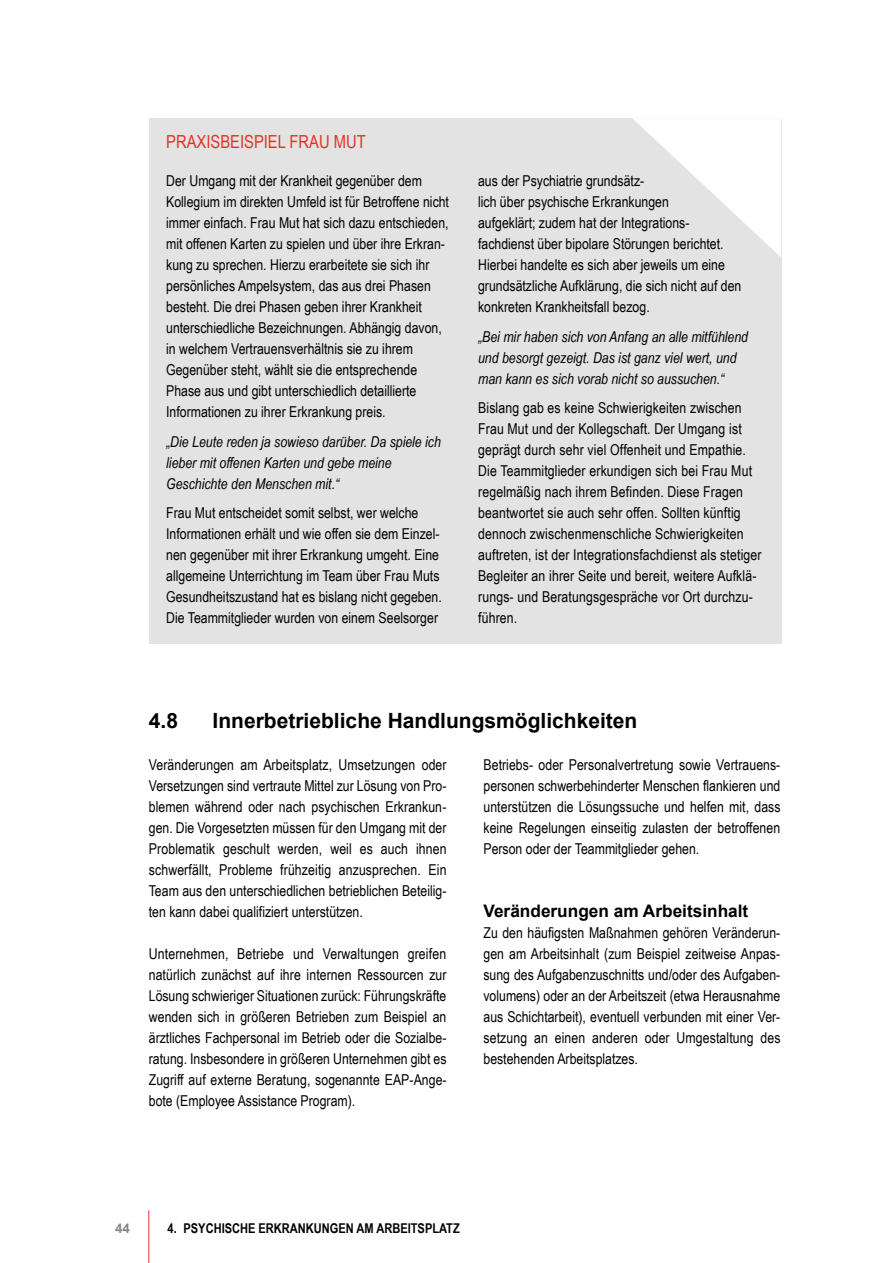
<style>
.page{position:relative;width:893px;height:1263px;background:#fff}
.page>*{position:absolute;margin:0;border:0;box-sizing:border-box;transform-origin:0 0}
.t1{font:700 21px "Arial";color:#000}
.t2{font:18px "Arial Narrow";color:#e63027}
.t3{font:700 17.25px "Arial";color:#000}
.t4{font:15px/21px "Arial Narrow";color:#000;text-align:justify}
.t5{font:italic 15px/21px "Arial Narrow";color:#000}
.t6{font:700 13.5px "Arial Narrow";color:#000}
.t7{font:700 13.5px "Arial";color:#878787}
</style>
<div class="page">
<hr style="left:148px;top:1210px;width:1px;height:53px;background:#e63027">
<div style="left:149px;top:118px;width:632px;height:526px;background:#e3e3e3"></div>
<svg style="left:633px;top:118px;width:148px;height:139px"></svg>
<h4 class="t2" style="left:166px;top:129px;width:201px">PRAXISBEISPIEL FRAU MUT</h4>
<p class="t4" style="left:166px;top:170px;width:284px;text-align:left">Der Umgang mit der Krankheit gegenüber dem Kollegium im direkten Umfeld ist für Betroffene nicht immer einfach. Frau Mut hat sich dazu entschieden, mit offenen Karten zu spielen und über ihre Erkran&shy;kung zu sprechen. Hierzu erarbeitete sie sich ihr persönliches Ampelsystem, das aus drei Phasen besteht. Die drei Phasen geben ihrer Krankheit unterschiedliche Bezeichnungen. Abhängig davon, in welchem Vertrauensverhältnis sie zu ihrem Gegenüber steht, wählt sie die entsprechende Phase aus und gibt unterschiedlich detaillierte Informationen zu ihrer Erkrankung preis.</p>
<p class="t5" style="left:166px;top:431px;width:276px">„Die Leute reden ja sowieso darüber. Da spiele ich lieber mit offenen Karten und gebe meine<br>Geschichte den Menschen mit.“</p>
<p class="t4" style="left:166px;top:502px;width:277px;text-align:left">Frau Mut entscheidet somit selbst, wer welche Informationen erhält und wie offen sie dem Einzel&shy;nen gegenüber mit ihrer Erkrankung umgeht. Eine allgemeine Unterrichtung im Team über Frau Muts Gesundheitszustand hat es bislang nicht gegeben.<br>Die Teammitglieder wurden von einem Seelsorger</p>
<p class="t4" style="left:478px;top:170px;width:265px;text-align:left">aus der Psychiatrie grundsätz-<br>lich über psychische Erkrankungen<br>aufgeklärt; zudem hat der Integrations&shy;fachdienst über bipolare Störungen berichtet.<br>Hierbei handelte es sich aber jeweils um eine grundsätzliche Aufklärung, die sich nicht auf den konkreten Krankheitsfall bezog.</p>
<p class="t5" style="left:478px;top:326px;width:271px">„Bei mir haben sich von Anfang an alle mitfühlend und besorgt gezeigt. Das ist ganz viel wert, und man kann es sich vorab nicht so aussuchen.“</p>
<p class="t4" style="left:478px;top:397px;width:285px;text-align:left">Bislang gab es keine Schwierigkeiten zwischen Frau Mut und der Kollegschaft. Der Umgang ist geprägt durch sehr viel Offenheit und Empathie.<br>Die Teammitglieder erkundigen sich bei Frau Mut regelmäßig nach ihrem Befinden. Diese Fragen beantwortet sie auch sehr offen. Sollten künftig dennoch zwischenmenschliche Schwierigkeiten auftreten, ist der Integrationsfachdienst als stetiger Begleiter an ihrer Seite und bereit, weitere Aufklä&shy;rungs- und Beratungsgespräche vor Ort durchzu&shy;führen.</p>
<h3 class="t1" style="left:149px;top:706px;width:31px">4.8</h3>
<h3 class="t1" style="left:213px;top:706px;width:426px">Innerbetriebliche Handlungsmöglichkeiten</h3>
<p class="t4" style="left:149px;top:754px;width:299px">Veränderungen am Arbeitsplatz, Umsetzungen oder Versetzungen sind vertraute Mittel zur Lösung von Pro&shy;blemen während oder nach psychischen Erkrankun&shy;gen. Die Vorgesetzten müssen für den Umgang mit der Problematik geschult werden, weil es auch ihnen schwerfällt, Probleme frühzeitig anzusprechen. Ein Team aus den unterschiedlichen betrieblichen Beteilig&shy;ten kann dabei qualifiziert unterstützen.</p>
<p class="t4" style="left:149px;top:943px;width:299px">Unternehmen, Betriebe und Verwaltungen greifen natürlich zunächst auf ihre internen Ressourcen zur Lösung schwieriger Situationen zurück: Führungskräfte wenden sich in größeren Betrieben zum Beispiel an ärztliches Fachpersonal im Betrieb oder die Sozialbe&shy;ratung. Insbesondere in größeren Unternehmen gibt es Zugriff auf externe Beratung, sogenannte EAP-Ange&shy;bote (Employee Assistance Program).</p>
<p class="t4" style="left:483px;top:754px;width:299px">Betriebs- oder Personalvertretung sowie Vertrauens&shy;personen schwerbehinderter Menschen flankieren und unterstützen die Lösungssuche und helfen mit, dass keine Regelungen einseitig zulasten der betroffenen Person oder der Teammitglieder gehen.</p>
<h4 class="t3" style="left:483px;top:899px;width:266px">Veränderungen am Arbeitsinhalt</h4>
<p class="t4" style="left:483px;top:922px;width:299px">Zu den häufigsten Maßnahmen gehören Veränderun&shy;gen am Arbeitsinhalt (zum Beispiel zeitweise Anpas&shy;sung des Aufgabenzuschnitts und/oder des Aufgaben&shy;volumens) oder an der Arbeitszeit (etwa Herausnahme aus Schichtarbeit), eventuell verbunden mit einer Ver&shy;setzung an einen anderen oder Umgestaltung des bestehenden Arbeitsplatzes.</p>
<p class="t7" style="left:115px;top:1218px;width:17px">44</p>
<p class="t6" style="left:168px;top:1218px;width:294px">4. PSYCHISCHE ERKRANKUNGEN AM ARBEITSPLATZ</p>
</div>
